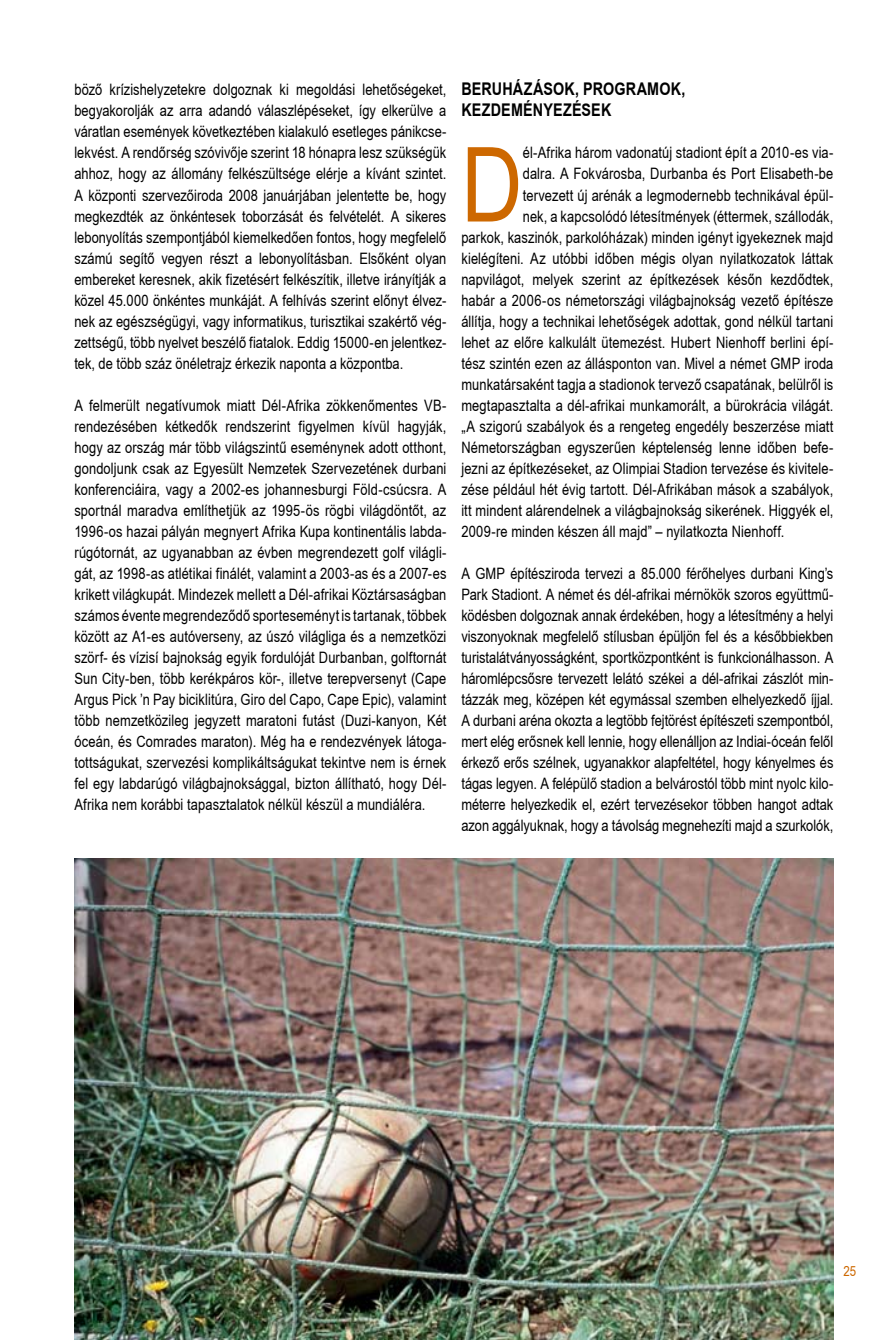
<style>
.page{position:relative;width:893px;height:1340px;background:#fff}
.page>*{position:absolute;margin:0;border:0;box-sizing:border-box;transform-origin:0 0}
.t1{font:103.77px "Arial Narrow Hu Normal";color:#cd6800}
.t2{font:700 17.5px/21px "Arial Narrow Hu";letter-spacing:.01em;color:#000}
.t3{font:15.75px/21px "Arial Narrow Hu Normal";letter-spacing:.005em;color:#000;text-align:justify}
.t4{font:14px "Arial Narrow Hu Normal";color:#cd6800}
</style>
<div class="page">
<img style="left:74px;top:858px;width:759px;height:481px">
<p class="t3" style="left:74px;top:79px;width:374px">böző krízishelyzetekre dolgoznak ki megoldási lehetőségeket, begyakorolják az arra adandó válaszlépéseket, így elkerülve a váratlan események következtében kialakuló esetleges pánikcse&shy;lekvést. A rendőrség szóvivője szerint 18 hónapra lesz szükségük ahhoz, hogy az állomány felkészültsége elérje a kívánt szintet.<br>A központi szervezőiroda 2008 januárjában jelentette be, hogy megkezdték az önkéntesek toborzását és felvételét. A sikeres lebonyolítás szempontjából kiemelkedően fontos, hogy megfelelő számú segítő vegyen részt a lebonyolításban. Elsőként olyan embereket keresnek, akik fizetésért felkészítik, illetve irányítják a közel 45.000 önkéntes munkáját. A felhívás szerint előnyt élvez&shy;nek az egészségügyi, vagy informatikus, turisztikai szakértő vég&shy;zettségű, több nyelvet beszélő fiatalok. Eddig 15000-en jelentkez&shy;tek, de több száz önéletrajz érkezik naponta a központba.</p>
<p class="t3" style="left:74px;top:394px;width:374px">A felmerült negatívumok miatt Dél-Afrika zökkenőmentes VB&shy;rendezésében kétkedők rendszerint figyelmen kívül hagyják, hogy az ország már több világszintű eseménynek adott otthont, gondoljunk csak az Egyesült Nemzetek Szervezetének durbani konferenciáira, vagy a 2002-es johannesburgi Föld-csúcsra. A sportnál maradva említhetjük az 1995-ös rögbi világdöntőt, az 1996-os hazai pályán megnyert Afrika Kupa kontinentális labda&shy;rúgótornát, az ugyanabban az évben megrendezett golf világli&shy;gát, az 1998-as atlétikai finálét, valamint a 2003-as és a 2007-es krikett világkupát. Mindezek mellett a Dél-afrikai Köztársaságban számos évente megrendeződő sporteseményt is tartanak, többek között az A1-es autóverseny, az úszó világliga és a nemzetközi szörf- és vízisí bajnokság egyik fordulóját Durbanban, golftornát Sun City-ben, több kerékpáros kör-, illetve terepversenyt (Cape Argus Pick ’n Pay biciklitúra, Giro del Capo, Cape Epic), valamint több nemzetközileg jegyzett maratoni futást (Duzi-kanyon, Két óceán, és Comrades maraton). Még ha e rendezvények látoga&shy;tottságukat, szervezési komplikáltságukat tekintve nem is érnek fel egy labdarúgó világbajnoksággal, bizton állítható, hogy Dél-Afrika nem korábbi tapasztalatok nélkül készül a mundiáléra.</p>
<p class="t2" style="left:461px;top:78px;width:226px">BERUHÁZÁSOK, PROGRAMOK,<br>KEZDEM</p>
<p class="t2" style="left:523px;top:99px;width:79px">ÉNYEZÉSEK</p>
<h1 class="t1" style="left:461px;top:109px;width:63px">D</h1>
<p class="t3" style="left:523px;top:142px;width:312px">él-Afrika három vadonatúj stadiont épít a 2010-es via-</p>
<p class="t3" style="left:523px;top:163px;width:312px">dalra. A Fokvárosba, Durbanba és Port Elisabeth-be</p>
<p class="t3" style="left:523px;top:184px;width:312px">tervezett új arénák a legmodernebb technikával épül-</p>
<p class="t3" style="left:523px;top:205px;width:312px">nek, a kapcsolódó létesítmények (éttermek, szállodák,</p>
<p class="t3" style="left:461px;top:226px;width:373px">parkok, kaszinók, parkolóházak) minden igényt igyekeznek majd</p>
<p class="t3" style="left:461px;top:247px;width:373px">kielégíteni. Az utóbbi időben mégis olyan nyilatkozatok láttak</p>
<p class="t3" style="left:461px;top:268px;width:373px">napvilágot, melyek szerint az építkezések későn kezdődtek,</p>
<p class="t3" style="left:461px;top:289px;width:373px">habár a 2006-os németországi világbajnokság vezető építésze</p>
<p class="t3" style="left:461px;top:310px;width:373px">állítja, hogy a technikai lehetőségek adottak, gond nélkül tartani</p>
<p class="t3" style="left:461px;top:331px;width:374px">lehet az előre kalkulált ütemezést. Hubert Nienhoff berlini épí-</p>
<p class="t3" style="left:461px;top:352px;width:374px">tész szintén ezen az állásponton van. Mivel a német GMP iroda</p>
<p class="t3" style="left:461px;top:373px;width:374px">munkatársaként tagja a stadionok tervező csapatának, belülről is</p>
<p class="t3" style="left:461px;top:394px;width:373px">megtapasztalta a dél-afrikai munkamorált, a bürokrácia világát.</p>
<p class="t3" style="left:461px;top:415px;width:374px">„A szigorú szabályok és a rengeteg engedély beszerzése miatt</p>
<p class="t3" style="left:461px;top:436px;width:374px">Németországban egyszerűen képtelenség lenne időben befe-</p>
<p class="t3" style="left:461px;top:457px;width:374px">jezni az építkezéseket, az Olimpiai Stadion tervezése és kivitele-</p>
<p class="t3" style="left:461px;top:478px;width:374px">zése például hét évig tartott. Dél-Afrikában mások a szabályok,</p>
<p class="t3" style="left:461px;top:499px;width:374px">itt mindent alárendelnek a világbajnokság sikerének. Higgyék el,</p>
<p class="t3" style="left:461px;top:520px;width:324px">2009-re minden készen áll majd” – nyilatkozta Nienhoff.</p>
<p class="t3" style="left:461px;top:562px;width:374px">A GMP építésziroda tervezi a 85.000 férőhelyes durbani King’s Park Stadiont. A német és dél-afrikai mérnökök szoros együttmű&shy;ködésben dolgoznak annak érdekében, hogy a létesítmény a helyi viszonyoknak megfelelő stílusban épüljön fel és a későbbiekben turistalátványosságként, sportközpontként is funkcionálhasson. A háromlépcsősre tervezett lelátó székei a dél-afrikai zászlót min&shy;tázzák meg, középen két egymással szemben elhelyezkedő íjjal.<br>A durbani aréna okozta a legtöbb fejtörést építészeti szempontból, mert elég erősnek kell lennie, hogy ellenálljon az Indiai-óceán felől érkező erős szélnek, ugyanakkor alapfeltétel, hogy kényelmes és tágas legyen. A felépülő stadion a belvárostól több mint nyolc kilo&shy;méterre helyezkedik el, ezért tervezésekor többen hangot adtak azon aggályuknak, hogy a távolság megnehezíti majd a szurkolók,</p>
<p class="t4" style="left:843px;top:1260px;width:14px">25</p>
</div>
